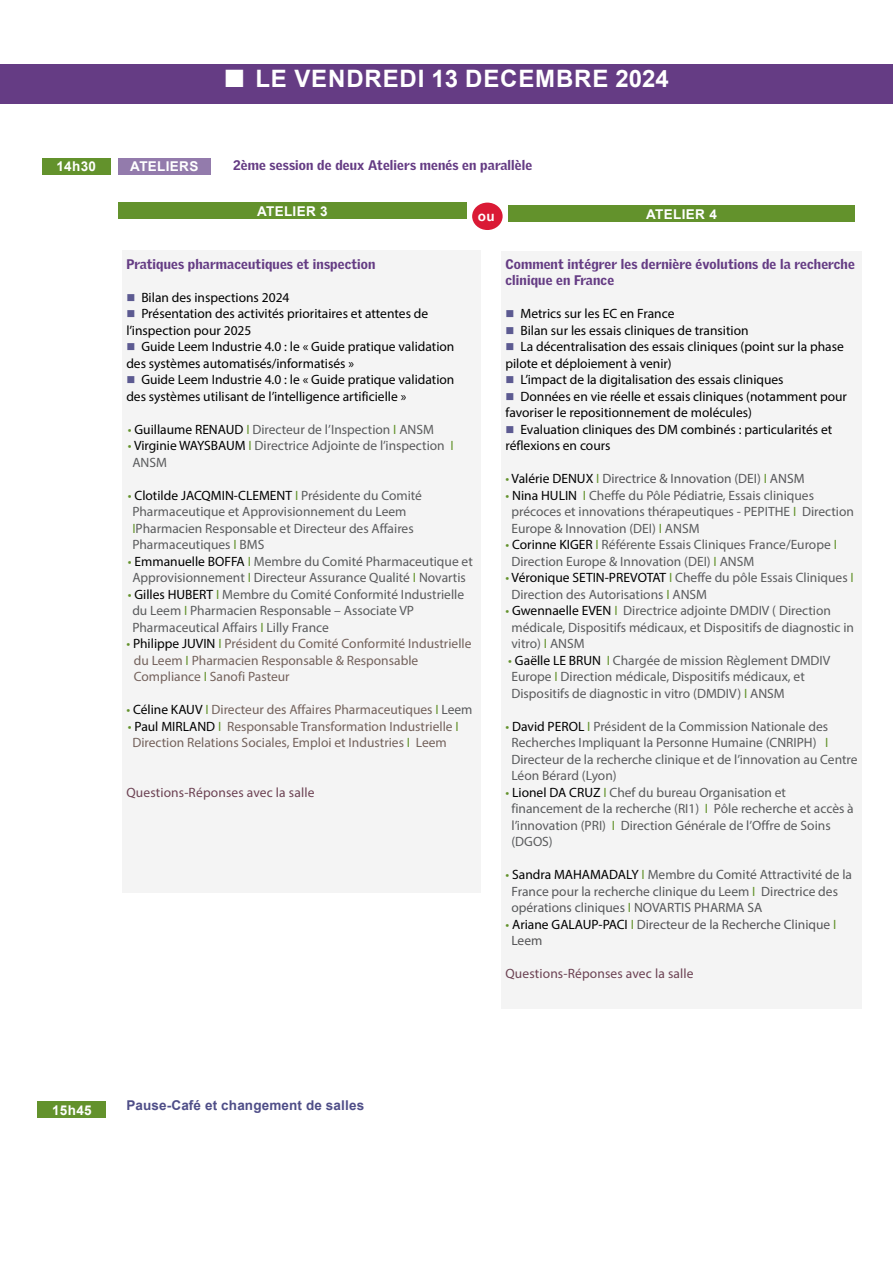
<style>
.page{position:relative;width:893px;height:1263px;background:#fff}
.page>*{position:absolute;margin:0;border:0;box-sizing:border-box;transform-origin:0 0}
.t1{font:700 24px "Arial";letter-spacing:.035em;color:#fff}
.t2{font:13.5px/16.5px "Myriad Pro";color:#5a5b5d}
.t3{font:13.5px "Myriad Pro";color:#000}
.t4{font:13.5px/16.5px "Myriad Pro";color:#74625c}
.t5{font:900 13.5px/16.5px "Griffith Gothic";letter-spacing:.01em;color:#653c84}
.t6{font:13.5px/16.5px "Myriad Pro";color:#58595b}
.t7{font:13.5px/16.5px "Myriad Pro";color:#565659}
.t8{font:13.5px "Myriad Pro";letter-spacing:.01em;color:#6c4253}
.t9{font:700 13.5px "Arial";letter-spacing:.025em;color:#fff}
.t10{font:700 13.5px "Arial";letter-spacing:.01em;color:#4f4e88}
.s1{color:#63922c}
.s2{color:#000}
.s3{color:#58595b}
.s4{color:#545456}
</style>
<div class="page">
<div style="left:42px;top:158px;width:69px;height:16px;background:#63922c"></div>
<div style="left:118px;top:158px;width:93px;height:16px;background:#937bac"></div>
<div style="left:122px;top:251px;width:358px;height:642px;background:#f4f4f4"></div>
<div style="left:501px;top:251px;width:361px;height:757px;background:#f4f4f4"></div>
<div style="left:118px;top:203px;width:349px;height:16px;background:#63922c"></div>
<div style="left:508px;top:205px;width:347px;height:17px;background:#63922c"></div>
<div style="left:472px;top:203px;width:31px;height:27px;background:#da1a35;border-radius:50%"></div>
<div style="left:0;top:64px;width:893px;height:40px;background:#653c84"></div>
<div style="left:37px;top:1102px;width:69px;height:16px;background:#63922c"></div>
<h1 class="t1" style="left:255px;top:62px;width:415px">LE VENDREDI 13 DECEMBRE 2024</h1>
<p class="t9" style="left:56px;top:157px;width:41px">14h30</p>
<p class="t9" style="left:130px;top:157px;width:70px">ATELIERS</p>
<p class="t5" style="left:233px;top:156px;width:301px">2ème session de deux Ateliers menés en parallèle</p>
<p class="t9" style="left:257px;top:201px;width:72px">ATELIER 3</p>
<p class="t9" style="left:478px;top:207px;width:18px">ou</p>
<p class="t9" style="left:646px;top:204px;width:72px">ATELIER 4</p>
<p class="t5" style="left:126px;top:255px;width:251px">Pratiques pharmaceutiques et inspection</p>
<p class="t3" style="left:141px;top:289px;width:150px">Bilan des inspections 2024</p>
<p class="t3" style="left:141px;top:305px;width:288px">Présentation des activités prioritaires et attentes de</p>
<p class="t3" style="left:126px;top:322px;width:127px">l’inspection pour 2025</p>
<p class="t3" style="left:141px;top:338px;width:315px">Guide Leem Industrie 4.0 : le « Guide pratique validation</p>
<p class="t3" style="left:126px;top:355px;width:229px">des systèmes automatisés/informatisés »</p>
<p class="t3" style="left:141px;top:371px;width:315px">Guide Leem Industrie 4.0 : le « Guide pratique validation</p>
<p class="t3" style="left:126px;top:388px;width:282px">des systèmes utilisant de l’intelligence artificielle »</p>
<p class="t2" style="left:128px;top:421px;width:308px"><span class="s1">•</span> <span class="s2">Guillaume RENAUD</span> <span class="s1">I</span> Directeur de l’Inspection <span class="s1">I</span> ANSM</p>
<p class="t2" style="left:132px;top:437px;width:323px;text-indent:-4px"><span class="s1">•</span> <span class="s2">Virginie WAYSBAUM</span> <span class="s1">I</span> Directrice Adjointe de l’inspection <span class="s1">I<br></span>ANSM</p>
<p class="t2" style="left:132px;top:486px;width:291px;text-indent:-4px"><span class="s1">•</span> <span class="s2">Clotilde JACQMIN-CLEMENT</span> <span class="s1">I</span> Présidente du Comité Pharmaceutique et Approvisionnement du Leem <span class="s1">I</span>Pharmacien Responsable et Directeur des Affaires Pharmaceutiques <span class="s1">I</span> BMS</p>
<p class="t2" style="left:128px;top:552px;width:346px;text-align:center"><span class="s1">•</span> <span class="s2">Emmanuelle BOFFA</span> <span class="s1">I</span> Membre du Comité Pharmaceutique et<br>Approvisionnement <span class="s1">I</span> Directeur Assurance Qualité <span class="s1">I</span> Novartis</p>
<p class="t2" style="left:132px;top:585px;width:333px;text-indent:-4px"><span class="s1">•</span> <span class="s2">Gilles HUBERT</span> <span class="s1">I</span> Membre du Comité Conformité Industrielle du Leem <span class="s1">I</span> Pharmacien Responsable – Associate VP<br>Pharmaceutical Affairs <span class="s1">I</span> Lilly France</p>
<p class="t4" style="left:134px;top:635px;width:339px;text-indent:-8px"><span class="s1">•</span> <span class="s2">Philippe JUVIN</span> <span class="s1">I</span> Président du Comité Conformité Industrielle du Leem <span class="s1">I</span> Pharmacien Responsable &amp; Responsable<br>Compliance <span class="s1">I</span> Sanofi Pasteur</p>
<p class="t4" style="left:126px;top:701px;width:348px"><span class="s1">•</span> <span class="s2">Céline KAUV</span> <span class="s1">I</span> Directeur des Affaires Pharmaceutiques <span class="s1">I</span> <span class="s3">Leem</span></p>
<p class="t4" style="left:128px;top:717px;width:332px;text-align:center"><span class="s1">•</span> <span class="s2">Paul MIRLAND</span> <span class="s1">I</span> Responsable Transformation Industrielle <span class="s1">I<br></span>Direction Relations Sociales, Emploi et Industries <span class="s1">I</span> Leem</p>
<p class="t8" style="left:126px;top:784px;width:190px">Questions-Réponses avec la salle</p>
<p class="t5" style="left:505px;top:255px;width:351px">Comment intégrer les dernière évolutions de la recherche clinique en France</p>
<p class="t3" style="left:520px;top:305px;width:156px">Metrics sur les EC en France</p>
<p class="t3" style="left:520px;top:322px;width:230px">Bilan sur les essais cliniques de transition</p>
<p class="t3" style="left:520px;top:338px;width:325px">La décentralisation des essais cliniques (point sur la phase</p>
<p class="t3" style="left:505px;top:355px;width:168px">pilote et déploiement à venir)</p>
<p class="t3" style="left:520px;top:371px;width:265px">L’impact de la digitalisation des essais cliniques</p>
<p class="t3" style="left:520px;top:388px;width:328px">Données en vie réelle et essais cliniques (notamment pour</p>
<p class="t3" style="left:505px;top:404px;width:248px">favoriser le repositionnement de molécules)</p>
<p class="t3" style="left:520px;top:421px;width:313px">Evaluation cliniques des DM combinés : particularités et</p>
<p class="t3" style="left:505px;top:437px;width:107px">réflexions en cours</p>
<p class="t7" style="left:505px;top:470px;width:301px"><span class="s1">•</span> <span class="s2">Valérie DENUX</span> <span class="s1">I</span> Directrice &amp; Innovation (DEI) <span class="s1">I</span> ANSM</p>
<p class="t2" style="left:511px;top:486px;width:344px;text-indent:-6px"><span class="s1">•</span> <span class="s2">Nina HULIN</span> <span class="s1">I</span> Cheffe du Pôle Pédiatrie, Essais cliniques précoces et innovations thérapeutiques - PEPITHE <span class="s1">I</span> Direction<br>Europe &amp; Innovation (DEI) <span class="s1">I</span> ANSM</p>
<p class="t2" style="left:511px;top:536px;width:327px;text-indent:-6px"><span class="s1">•</span> <span class="s2">Corinne KIGER</span> <span class="s1">I</span> Référente Essais Cliniques France/Europe <span class="s1">I<br></span>Direction Europe &amp; Innovation (DEI) <span class="s1">I</span> ANSM</p>
<p class="t2" style="left:511px;top:569px;width:344px;text-indent:-6px"><span class="s1">•</span> <span class="s2">Véronique SETIN-PREVOTAT</span> <span class="s1">I</span> Cheffe du pôle Essais Cliniques <span class="s1">I<br></span>Direction des Autorisations <span class="s1">I</span> ANSM</p>
<p class="t2" style="left:511px;top:602px;width:344px;text-indent:-6px"><span class="s1">•</span> <span class="s2">Gwennaelle EVEN</span> <span class="s1">I</span> Directrice adjointe DMDIV ( Direction médicale, Dispositifs médicaux, et Dispositifs de diagnostic in vitro) <span class="s1">I</span> ANSM</p>
<p class="t2" style="left:508px;top:651px;width:323px"><span class="s1">•</span> <span class="s2">Gaëlle LE BRUN</span> <span class="s1">I</span> Chargée de mission Règlement DMDIV<br>Europe <span class="s1">I</span> Direction médicale, Dispositifs médicaux, et<br>Dispositifs de diagnostic in vitro (DMDIV) <span class="s1">I</span> ANSM</p>
<p class="t2" style="left:511px;top:717px;width:348px;text-indent:-6px"><span class="s1">•</span> <span class="s2">David PEROL</span> <span class="s1">I</span> Président de la Commission Nationale des Recherches Impliquant la Personne Humaine (CNRIPH) <span class="s1">I </span>Directeur de la recherche clinique et de l’innovation au Centre Léon Bérard (Lyon)</p>
<p class="t2" style="left:511px;top:783px;width:344px;text-indent:-6px"><span class="s1">•</span> <span class="s2">Lionel DA CRUZ</span> <span class="s1">I</span> Chef du bureau Organisation et financement de la recherche (RI1) <span class="s1">I</span> Pôle recherche et accès à l’innovation (PRI) <span class="s1">I</span> Direction Générale de l’Offre de Soins (DGOS)</p>
<p class="t6" style="left:511px;top:866px;width:342px;text-indent:-6px"><span class="s1">•</span> <span class="s2">Sandra MAHAMADALY</span> <span class="s1">I</span> Membre du Comité Attractivité de la<br>France pour la recherche clinique du Leem <span class="s1">I</span> Directrice des opérations cliniques <span class="s1">I</span> NOVARTIS PHARMA SA</p>
<p class="t7" style="left:511px;top:915px;width:326px;text-indent:-6px"><span class="s1">•</span> <span class="s2">Ariane GALAUP-PACI</span> <span class="s1">I</span> Directeur de la Recherche Clinique <span class="s1">I<br></span><span class="s4">Leem</span></p>
<p class="t8" style="left:505px;top:965px;width:190px">Questions-Réponses avec la salle</p>
<p class="t9" style="left:52px;top:1101px;width:41px">15h45</p>
<p class="t10" style="left:126px;top:1096px;width:239px">Pause-Café et changement de salles</p>
</div>
